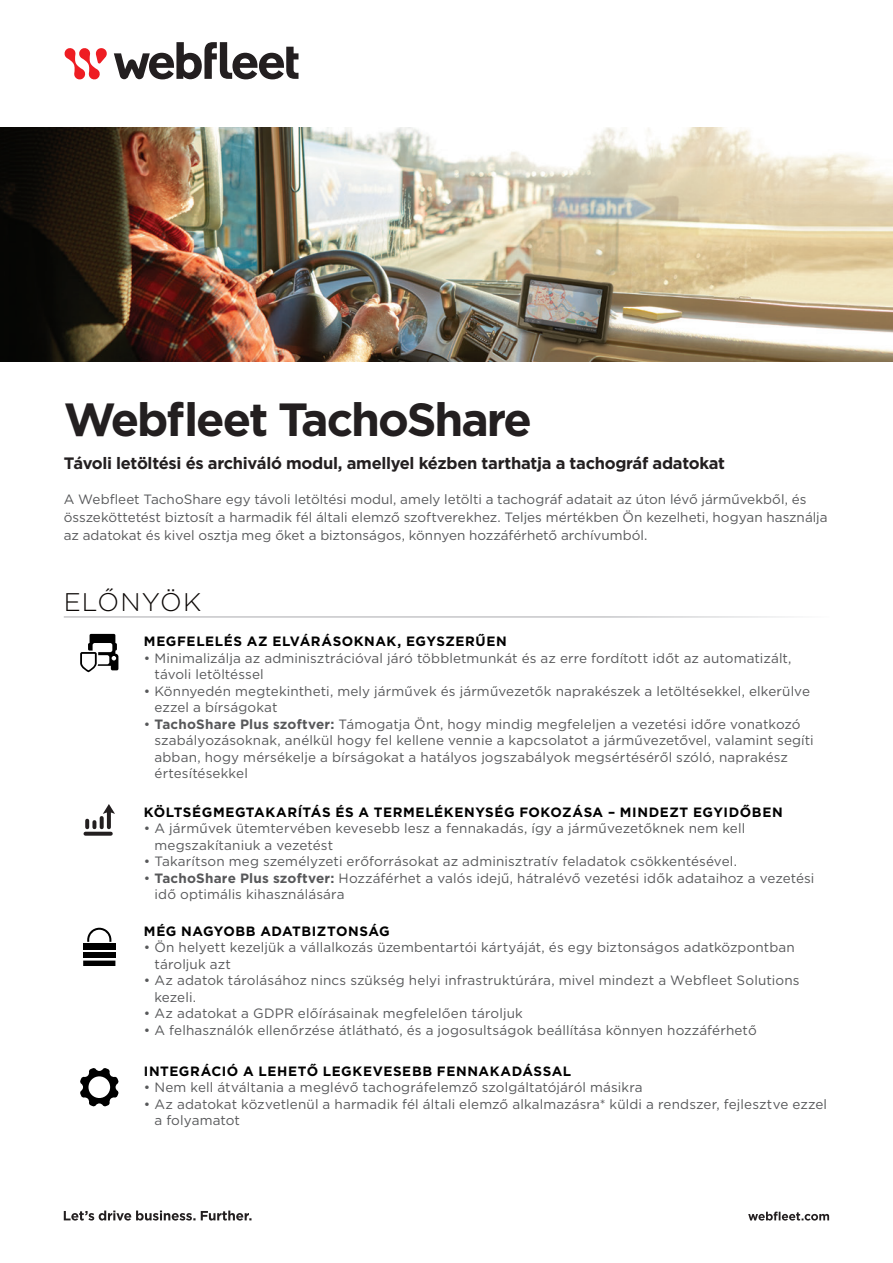
<style>
.page{position:relative;width:893px;height:1263px;background:#fff}
.page>*{position:absolute;margin:0;border:0;box-sizing:border-box;transform-origin:0 0}
.t1{font:700 46.5px "Gotham";letter-spacing:-.045em;color:#231f20}
.t2{font:300 25.5px "Gotham";letter-spacing:.045em;color:#0c0806}
.t3{font:700 16.5px "Gotham";letter-spacing:-.02em;color:#231f20}
.t4{font:13.5px/16.5px "Gotham";letter-spacing:.005em;color:#57585a}
.t5{font:700 13.5px "Gotham";letter-spacing:.04em;color:#000}
.s1{font-weight:700}
</style>
<div class="page">
<svg style="left:64px;top:1210px;width:188px;height:10px"></svg>
<svg style="left:748px;top:1211px;width:81px;height:9px"></svg>
<svg style="left:114px;top:42px;width:184px;height:37px"></svg>
<svg style="left:64px;top:48px;width:43px;height:32px"></svg>
<img style="left:0;top:128px;width:893px;height:233px">
<svg style="left:80px;top:634px;width:38px;height:38px"></svg>
<svg style="left:103px;top:804px;width:12px;height:25px"></svg>
<svg style="left:84px;top:832px;width:29px;height:4px"></svg>
<svg style="left:100px;top:816px;width:4px;height:13px"></svg>
<svg style="left:85px;top:819px;width:4px;height:10px"></svg>
<svg style="left:92px;top:820px;width:4px;height:9px"></svg>
<svg style="left:87px;top:928px;width:24px;height:14px"></svg>
<div style="left:83px;top:944px;width:32px;height:6px;background:#000"></div>
<div style="left:83px;top:952px;width:32px;height:6px;background:#000"></div>
<svg style="left:83px;top:960px;width:32px;height:6px"></svg>
<svg style="left:80px;top:1068px;width:39px;height:38px"></svg>
<h1 class="t1" style="left:64px;top:389px;width:470px">Webfleet TachoShare</h1>
<p class="t3" style="left:64px;top:452px;width:663px">Távoli letöltési és archiváló modul, amellyel kézben tarthatja a tachográf adatokat</p>
<p class="t4" style="left:64px;top:490px;width:765px;line-height:18px">A Webfleet TachoShare egy távoli letöltési modul, amely letölti a tachográf adatait az úton lévő járművekből, és összeköttetést biztosít a harmadik fél általi elemző szoftverekhez. Teljes mértékben Ön kezelheti, hogyan használja az adatokat és kivel osztja meg őket a biztonságos, könnyen hozzáférhető archívumból.</p>
<h2 class="t2" style="left:64px;top:585px;width:139px">ELŐNYÖK</h2>
<p class="t5" style="left:144px;top:633px;width:364px">MEGFELELÉS AZ ELVÁRÁSOKNAK, EGYSZERŰEN</p>
<p class="t4" style="left:154px;top:650px;width:639px;text-indent:-11px">• Minimalizálja az adminisztrációval járó többletmunkát és az erre fordított időt az automatizált, távoli letöltéssel</p>
<p class="t4" style="left:154px;top:683px;width:657px;text-indent:-11px">• Könnyedén megtekintheti, mely járművek és járművezetők naprakészek a letöltésekkel, elkerülve ezzel a bírságokat</p>
<p class="t4" style="left:154px;top:716px;width:661px;text-indent:-11px">• <span class="s1">TachoShare Plus szoftver:</span> Támogatja Önt, hogy mindig megfeleljen a vezetési időre vonatkozó szabályozásoknak, anélkül hogy fel kellene vennie a kapcsolatot a járművezetővel, valamint segíti abban, hogy mérsékelje a bírságokat a hatályos jogszabályok megsértéséről szóló, naprakész értesítésekkel</p>
<p class="t5" style="left:144px;top:803px;width:640px">KÖLTSÉGMEGTAKARÍTÁS ÉS A TERMELÉKENYSÉG FOKOZÁSA – MINDEZT EGYIDŐBEN</p>
<p class="t4" style="left:154px;top:820px;width:592px;text-indent:-11px">• A járművek ütemtervében kevesebb lesz a fennakadás, így a járművezetőknek nem kell megszakítaniuk a vezetést</p>
<p class="t4" style="left:144px;top:853px;width:594px">• Takarítson meg személyzeti erőforrásokat az adminisztratív feladatok csökkentésével.</p>
<p class="t4" style="left:154px;top:869px;width:661px;text-indent:-11px">• <span class="s1">TachoShare Plus szoftver:</span> Hozzáférhet a valós idejű, hátralévő vezetési idők adataihoz a vezetési idő optimális kihasználására</p>
<p class="t5" style="left:144px;top:922px;width:247px">MÉG NAGYOBB ADATBIZTONSÁG</p>
<p class="t4" style="left:154px;top:939px;width:642px;text-indent:-11px">• Ön helyett kezeljük a vállalkozás üzembentartói kártyáját, és egy biztonságos adatközpontban tároljuk azt</p>
<p class="t4" style="left:154px;top:972px;width:647px;text-indent:-11px">• Az adatok tárolásához nincs szükség helyi infrastruktúrára, mivel mindezt a Webfleet Solutions kezeli.</p>
<p class="t4" style="left:144px;top:1005px;width:380px">• Az adatokat a GDPR előírásainak megfelelően tároljuk</p>
<p class="t4" style="left:144px;top:1021px;width:614px">• A felhasználók ellenőrzése átlátható, és a jogosultságok beállítása könnyen hozzáférhető</p>
<p class="t5" style="left:144px;top:1062px;width:429px">INTEGRÁCIÓ A LEHETŐ LEGKEVESEBB FENNAKADÁSSAL</p>
<p class="t4" style="left:144px;top:1079px;width:500px">• Nem kell átváltania a meglévő tachográfelemző szolgáltatójáról másikra</p>
<p class="t4" style="left:154px;top:1095px;width:674px;text-indent:-11px">• Az adatokat közvetlenül a harmadik fél általi elemző alkalmazásra* küldi a rendszer, fejlesztve ezzel a folyamatot</p>
</div>
